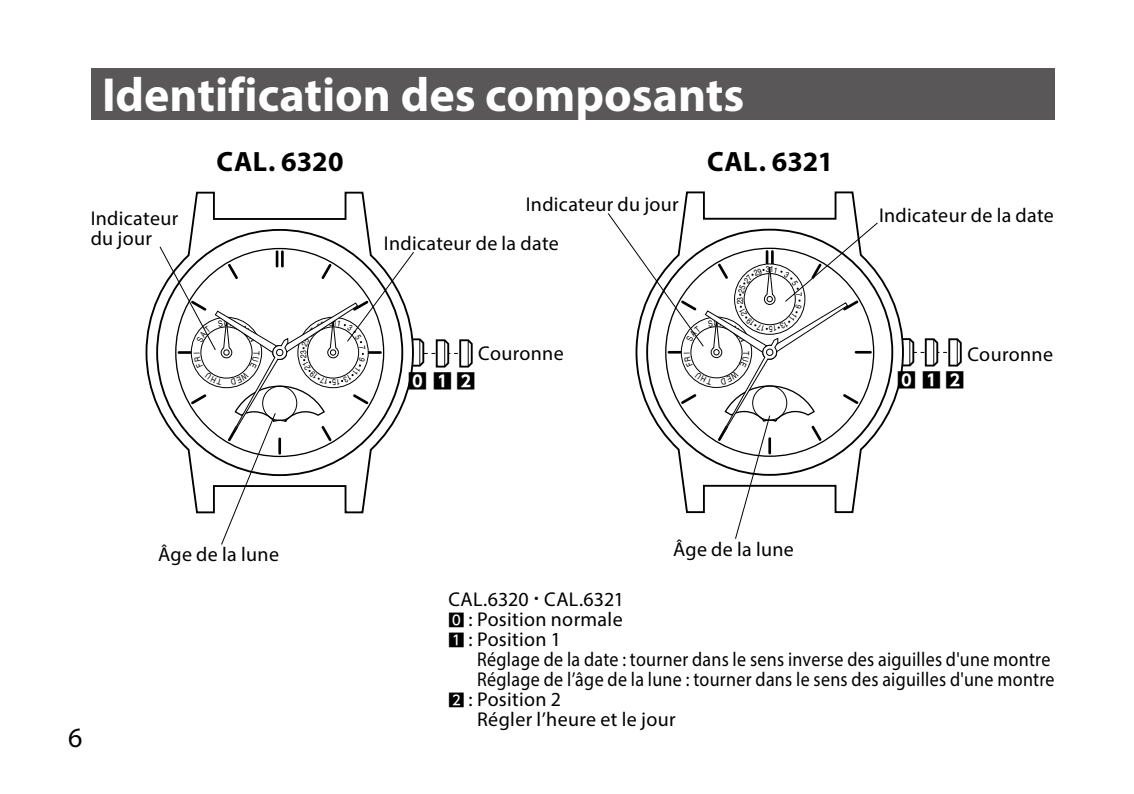
<style>
.page{position:relative;width:1134px;height:794px;background:#fff}
.page>*{position:absolute;margin:0;border:0;box-sizing:border-box;transform-origin:0 0}
.t1{font:700 48px "Myriad Pro";color:#fff}
.t2{font:700 28px "Myriad Pro";letter-spacing:.005em;color:#000}
.t3{font:28px "Myriad Pro";color:#000}
.t4{font:20px/20px "Myriad Pro";letter-spacing:.015em;color:#000;text-align:justify}
.t5{font:20px "Myriad Pro";letter-spacing:.015em;color:#000;scale:.9 1}
.t6{font:700 18.8px "UD Shin Go Pro";letter-spacing:.285em;color:#000}
.t7{font:condensed 8.4px "Helvetica";color:#000}
.s1{font-family:"UD Shin Go Pro";font-weight:300}
.s2{font-family:"UD Shin Go Pro";font-weight:500;font-size:16px}
</style>
<div class="page">
<div style="left:91px;top:68px;width:963px;height:51px;background:#595757"></div>
<svg style="left:683px;top:191px;width:220px;height:241px"></svg>
<svg style="left:900px;top:337px;width:62px;height:30px"></svg>
<hr style="left:956px;top:339px;width:2px;height:26px;background:#000">
<svg style="left:146px;top:192px;width:225px;height:219px"></svg>
<div style="left:157px;top:230px;width:245px;height:245px;background:#fff;border-radius:50%"></div>
<svg style="left:608px;top:213px;width:270px;height:326px"></svg>
<svg style="left:159px;top:246px;width:314px;height:299px"></svg>
<h1 class="t1" style="left:102px;top:63px;width:644px">Identification des composants</h1>
<p class="t4" style="left:91px;top:208px;width:89px">Indicateur du jour</p>
<h2 class="t2" style="left:217px;top:143px;width:129px">CAL. 6320</h2>
<p class="t7" style="left:224px;top:318px;width:7px">U</p>
<p class="t7" style="left:329px;top:318px;width:9px">31</p>
<p class="t4" style="left:526px;top:194px;width:155px">Indicateur du jour</p>
<p class="t4" style="left:384px;top:233px;width:176px">Indicateur de la date</p>
<p class="t4" style="left:478px;top:343px;width:87px">Couronne</p>
<p class="t6" style="left:408px;top:365px;width:69px">012</p>
<h2 class="t2" style="left:707px;top:143px;width:128px">CAL. 6321</h2>
<p class="t7" style="left:714px;top:318px;width:7px">U</p>
<p class="t7" style="left:766px;top:265px;width:9px">31</p>
<p class="t4" style="left:879px;top:205px;width:176px">Indicateur de la date</p>
<p class="t4" style="left:967px;top:343px;width:87px">Couronne</p>
<p class="t6" style="left:897px;top:364px;width:69px">012</p>
<h2 class="t3" style="left:68px;top:720px;width:16px">6</h2>
<p class="t4" style="left:158px;top:544px;width:122px">Âge de la lune</p>
<p class="t4" style="left:673px;top:538px;width:122px">Âge de la lune</p>
<p class="t4" style="left:448px;top:589px;width:177px">CAL.6320<span class="s1">・</span>CAL.6321<br><span class="s2">0</span> : Position normale <span class="s2">1</span> : Position 1</p>
<p class="t5" style="left:477px;top:647px;width:639px">Réglage de la date : tourner dans le sens inverse des aiguilles d'une montre</p>
<p class="t5" style="left:477px;top:667px;width:643px">Réglage de l’âge de la lune : tourner dans le sens des aiguilles d'une montre</p>
<p class="t4" style="left:448px;top:689px;width:114px"><span class="s2">2</span> : Position 2</p>
<p class="t4" style="left:477px;top:709px;width:200px">Régler l’heure et le jour</p>
</div>
